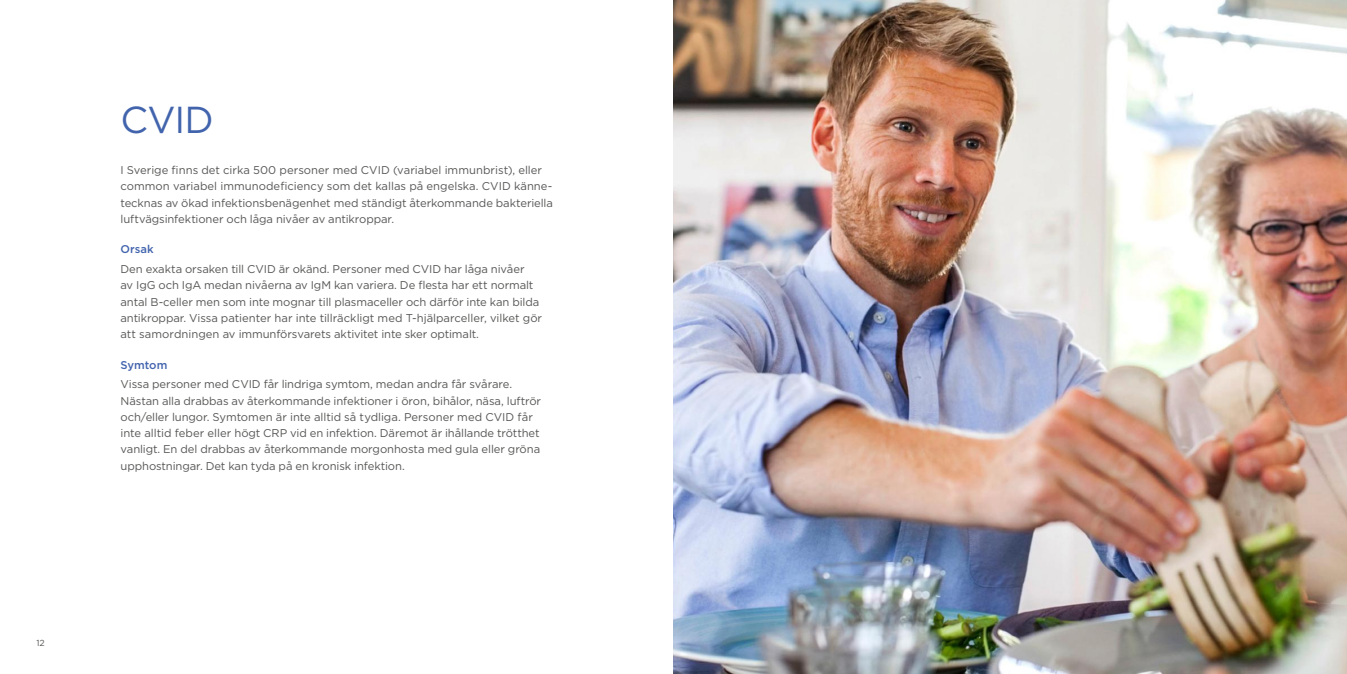
<style>
.page{position:relative;width:1347px;height:674px;background:#fff}
.page>*{position:absolute;margin:0;border:0;box-sizing:border-box;transform-origin:0 0}
.t1{font:37.5px "Gotham";color:#4264ad}
.t2{font:11.25px/16.2px "Gotham";letter-spacing:-.005em;color:#575756}
.t3{font:500 11.25px "Gotham";letter-spacing:.005em;color:#4264ad}
.t4{font:8.75px "Gotham";color:#575756}
</style>
<div class="page">
<img style="left:673px;top:0;width:673px;height:673px">
<p class="t4" style="left:36px;top:636px;width:10px">12</p>
<h1 class="t1" style="left:120px;top:95px;width:95px">CVID</h1>
<p class="t2" style="left:120px;top:161px;width:434px">I Sverige finns det cirka 500 personer med CVID (variabel immunbrist), eller common variabel immunodeficiency som det kallas på engelska. CVID känne&shy;tecknas av ökad infektionsbenägenhet med ständigt återkommande bakteriella luftvägsinfektioner och låga nivåer av antikroppar.</p>
<p class="t3" style="left:120px;top:242px;width:35px">Orsak</p>
<p class="t2" style="left:120px;top:260px;width:423px">Den exakta orsaken till CVID är okänd. Personer med CVID har låga nivåer<br>av IgG och IgA medan nivåerna av IgM kan variera. De flesta har ett normalt antal B-celler men som inte mognar till plasmaceller och därför inte kan bilda antikroppar. Vissa patienter har inte tillräckligt med T-hjälparceller, vilket gör att samordningen av immunförsvarets aktivitet inte sker optimalt.</p>
<p class="t3" style="left:120px;top:357px;width:48px">Symtom</p>
<p class="t2" style="left:120px;top:376px;width:422px">Vissa personer med CVID får lindriga symtom, medan andra får svårare.<br>Nästan alla drabbas av återkommande infektioner i öron, bihålor, näsa, luftrör och/eller lungor. Symtomen är inte alltid så tydliga. Personer med CVID får inte alltid feber eller högt CRP vid en infektion. Däremot är ihållande trötthet vanligt. En del drabbas av återkommande morgonhosta med gula eller gröna upphostningar. Det kan tyda på en kronisk infektion.</p>
</div>
